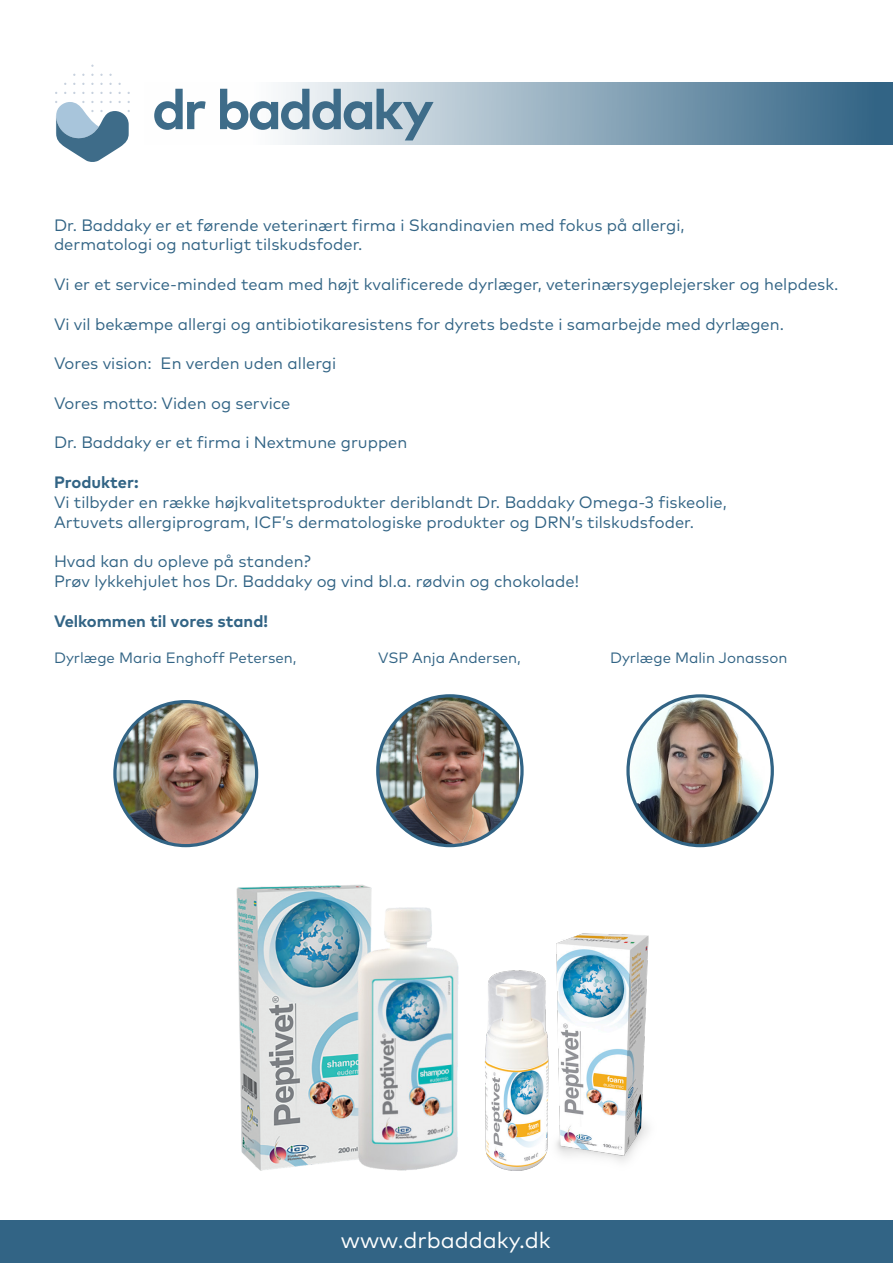
<style>
.page{position:relative;width:893px;height:1263px;background:#fff}
.page>*{position:absolute;margin:0;border:0;box-sizing:border-box;transform-origin:0 0}
.t1{font:700 56.1px "FF Mark Pro";letter-spacing:-.055em;color:#3e6c89}
.t2{font:22.5px "FF Mark Pro";color:#fff}
.t3{font:16.5px/19.8px "FF Mark Pro";color:#326485}
.t4{font:700 16.5px "FF Mark Pro";color:#326485}
.t5{font:15px "FF Mark Pro";color:#326485}
</style>
<div class="page">
<div style="left:145px;top:82px;width:748px;height:63px;background:linear-gradient(to right,#fff,#316485)"></div>
<div style="left:0;top:1220px;width:893px;height:43px;background:#326485"></div>
<svg style="left:55px;top:101px;width:75px;height:61px"></svg>
<img style="left:116px;top:702px;width:141px;height:144px">
<div style="left:113px;top:700px;width:145px;height:147px;border:3px solid #326485;border-radius:50%"></div>
<img style="left:628px;top:696px;width:139px;height:150px">
<div style="left:626px;top:694px;width:148px;height:153px;border:3px solid #326485;border-radius:50%"></div>
<img style="left:378px;top:696px;width:141px;height:150px">
<div style="left:376px;top:694px;width:148px;height:153px;border:3px solid #326485;border-radius:50%"></div>
<img style="left:556px;top:933px;width:93px;height:229px">
<img style="left:237px;top:884px;width:135px;height:286px">
<img style="left:357px;top:908px;width:101px;height:262px">
<img style="left:484px;top:970px;width:65px;height:201px">
<p class="t1" style="left:152px;top:67px;width:283px">dr baddaky</p>
<p class="t3" style="left:54px;top:213px;width:632px">Dr. Baddaky er et førende veterinært firma i Skandinavien med fokus på allergi, dermatologi og naturligt tilskudsfoder.</p>
<p class="t3" style="left:54px;top:273px;width:786px">Vi er et service-minded team med højt kvalificerede dyrlæger, veterinærsygeplejersker og helpdesk.</p>
<p class="t3" style="left:54px;top:312px;width:731px">Vi vil bekæmpe allergi og antibiotikaresistens for dyrets bedste i samarbejde med dyrlægen.</p>
<p class="t3" style="left:54px;top:352px;width:284px">Vores vision: En verden uden allergi</p>
<p class="t3" style="left:54px;top:392px;width:238px">Vores motto: Viden og service</p>
<p class="t3" style="left:54px;top:431px;width:355px">Dr. Baddaky er et firma i Nextmune gruppen</p>
<p class="t4" style="left:54px;top:470px;width:86px">Produkter:</p>
<p class="t3" style="left:54px;top:491px;width:674px">Vi tilbyder en række højkvalitetsprodukter deriblandt Dr. Baddaky Omega-3 fiskeolie,<br>Artuvets allergiprogram, ICF’s dermatologiske produkter og DRN’s tilskudsfoder.</p>
<p class="t3" style="left:54px;top:550px;width:258px">Hvad kan du opleve på standen?</p>
<p class="t3" style="left:54px;top:570px;width:526px">Prøv lykkehjulet hos Dr. Baddaky og vind bl.a. rødvin og chokolade!</p>
<p class="t4" style="left:54px;top:608px;width:216px">Velkommen til vores stand!</p>
<p class="t5" style="left:54px;top:646px;width:244px">Dyrlæge Maria Enghoff Petersen,</p>
<p class="t5" style="left:378px;top:646px;width:144px">VSP Anja Andersen,</p>
<p class="t5" style="left:610px;top:646px;width:179px">Dyrlæge Malin Jonasson</p>
<p class="t2" style="left:341px;top:1223px;width:211px">www.drbaddaky.dk</p>
</div>
